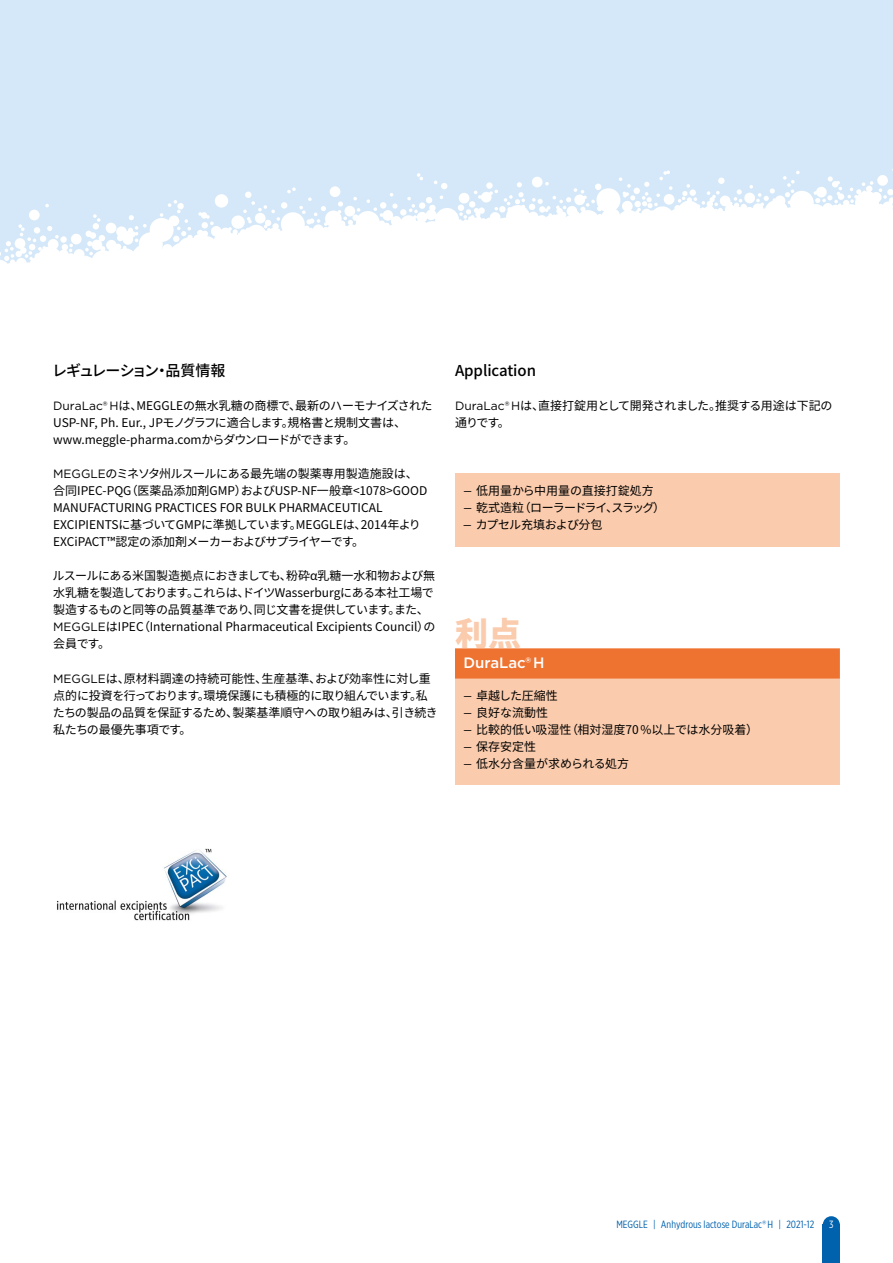
<style>
.page{position:relative;width:893px;height:1263px;background:#fff}
.page>*{position:absolute;margin:0;border:0;box-sizing:border-box;transform-origin:0 0}
.t1{font:900 33px "Noto Sans CJ Ksc";color:#facbac}
.t2{font:500 15px "Noto Sans CJ Kjp";letter-spacing:-.075em;color:#000}
.t3{font:500 15px "Noto Sans CJ Kjp";letter-spacing:-.005em;color:#000}
.t4{font:500 15px "Gotham";letter-spacing:-.005em;color:#fff}
.t5{font:12px/17px "Noto Sans CJ Kjp";letter-spacing:-.01em;color:#000}
.t6{font:12px "Noto Sans CJ Ksc";color:#000}
.t7{font:12px/17px "Noto Sans CJ Kjp";letter-spacing:-.035em;color:#000}
.t8{font:12px "Noto Sans CJ Ksc";letter-spacing:-.09em;color:#000}
.t9{font:12px "Noto Sans CJ Ksc";letter-spacing:-.03em;color:#000}
.t10{font:10.5px "Gotham X Narrow";color:#0061ad}
.t11{font:10.5px "Gotham X Narrow";color:#fff}
.s1{font-family:"Gotham"}
.s2{font-family:"Gotham X Narrow"}
</style>
<div class="page">
<div style="left:0;top:0;width:893px;height:455px;background:#d4e8f9"></div>
<svg style="left:0;top:169px;width:893px;height:286px;background:#f8fbfe"></svg>
<div style="left:823px;top:1225px;width:17px;height:38px;background:#0061ad"></div>
<div style="left:823px;top:1216px;width:17px;height:17px;background:#0061ad;border-radius:50%"></div>
<div style="left:455px;top:648px;width:385px;height:136px;background:#facbac"></div>
<div style="left:455px;top:648px;width:385px;height:30px;background:#ee7230"></div>
<div style="left:455px;top:473px;width:385px;height:73px;background:#facbac"></div>
<img style="left:57px;top:848px;width:170px;height:73px">
<p class="t2" style="left:52px;top:362px;width:175px">レギュレーション・品質情報</p>
<p class="t5" style="left:53px;top:398px;width:381px"><span class="s1">DuraLac® H</span>は、MEGGLEの無水乳糖の商標で、最新のハーモナイズされた<br>USP-NF, Ph. Eur., JPモノグラフに適合します。規格書と規制文書は、www.meggle-pharma.comからダウンロードができます。</p>
<p class="t5" style="left:53px;top:466px;width:376px"><span class="s1">MEGGLE</span>のミネソタ州ルスールにある最先端の製薬専用製造施設は、合同IPEC-PQG（医薬品添加剤GMP）およびUSP-NF一般章&lt;1078&gt;GOOD MANUFACTURING PRACTICES FOR BULK PHARMACEUTICAL EXCIPIENTSに基づいてGMPに準拠しています。MEGGLEは、2014年よりEXCiPACT™認定の添加剤メーカーおよびサプライヤーです。</p>
<p class="t5" style="left:53px;top:568px;width:384px">ルスールにある米国製造拠点におきましても、粉砕α乳糖一水和物および無水乳糖を製造しております。これらは、ドイツWasserburgにある本社工場で製造するものと同等の品質基準であり、同じ文書を提供しています。また、<span class="s1">MEGGLE</span>はIPEC（International Pharmaceutical Excipients Council）の会員です。</p>
<p class="t5" style="left:53px;top:670px;width:386px"><span class="s1">MEGGLE</span>は、原材料調達の持続可能性、生産基準、および効率性に対し重点的に投資を行っております。環境保護にも積極的に取り組んでいます。私たちの製品の品質を保証するため、製薬基準順守への取り組みは、引き続き私たちの最優先事項です。</p>
<p class="t3" style="left:455px;top:362px;width:83px">Application</p>
<p class="t7" style="left:455px;top:398px;width:379px"><span class="s1">DuraLac® H</span>は、直接打錠用として開発されました。推奨する用途は下記の通りです。</p>
<p class="t6" style="left:463px;top:484px;width:192px"><span class="s2">—</span> 低用量から中用量の直接打錠処方</p>
<p class="t8" style="left:463px;top:501px;width:203px"><span class="s2">—</span> 乾式造粒（ローラードライ、スラッグ）</p>
<p class="t9" style="left:463px;top:518px;width:141px"><span class="s2">—</span> カプセル充填および分包</p>
<h1 class="t1" style="left:455px;top:615px;width:67px">利点</h1>
<p class="t4" style="left:463px;top:652px;width:83px">DuraLac® H</p>
<p class="t6" style="left:463px;top:688px;width:96px"><span class="s2">—</span> 卓越した圧縮性</p>
<p class="t6" style="left:463px;top:705px;width:86px"><span class="s2">—</span> 良好な流動性</p>
<p class="t6" style="left:463px;top:722px;width:296px"><span class="s2">—</span> 比較的低い吸湿性（相対湿度70%以上では水分吸着）</p>
<p class="t6" style="left:463px;top:739px;width:74px"><span class="s2">—</span> 保存安定性</p>
<p class="t6" style="left:463px;top:756px;width:167px"><span class="s2">—</span> 低水分含量が求められる処方</p>
<p class="t10" style="left:616px;top:1218px;width:199px">MEGGLE | Anhydrous lactose DuraLac<span class="s1">®</span> H | 2021-12</p>
<p class="t11" style="left:829px;top:1218px;width:6px">3</p>
</div>
